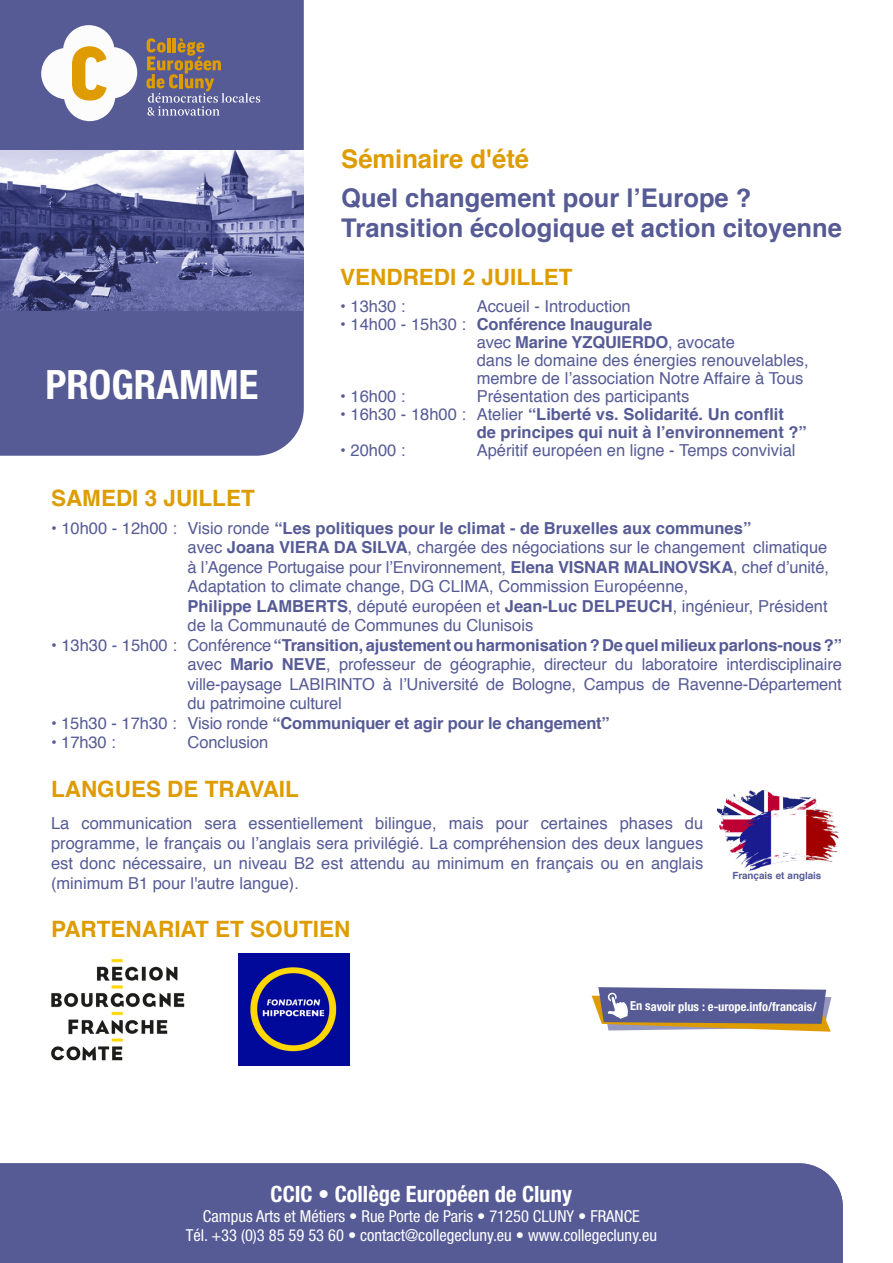
<style>
.page{position:relative;width:893px;height:1263px;background:#fff}
.page>*{position:absolute;margin:0;border:0;box-sizing:border-box;transform-origin:0 0}
.t1{font:700 condensed 40.5px "Helvetica Neue";color:#fff}
.t2{font:700 25.8px/30px "Helvetica";color:#565b96}
.t3{font:700 25.8px "Helvetica";color:#de9c00}
.t4{font:700 22.5px "Helvetica";color:#de9c00}
.t5{font:700 condensed 22.5px "Helvetica Neue";color:#fff}
.t6{font:16.5px/19.5px "Helvetica";color:#565b96}
.t7{font:700 16.5px/18px "Helvetica";color:#565b96}
.t8{font:condensed 16.5px/19.8px "Helvetica Neue";color:#fff;text-align:center}
.t9{font:700 condensed 12.3px "Helvetica Neue";letter-spacing:-.005em;color:#fff}
.t10{font:700 9.9px "Helvetica";letter-spacing:-.005em;color:#565b96}
.s1{font-weight:700}
.s2{font-weight:400}
</style>
<div class="page">
<div style="left:0;top:1163px;width:843px;height:100px;background:#565b96"></div>
<div style="left:0;top:0;width:304px;height:456px;background:#565b96"></div>
<svg style="left:41px;top:25px;width:96px;height:96px"></svg>
<svg style="left:147px;top:38px;width:113px;height:78px;background:#756e83"></svg>
<img style="left:0;top:151px;width:304px;height:160px">
<img style="left:51px;top:959px;width:134px;height:102px">
<img style="left:238px;top:954px;width:112px;height:111px">
<svg style="left:592px;top:987px;width:239px;height:45px;background:#807c95"></svg>
<img style="left:717px;top:790px;width:122px;height:82px">
<h1 class="t1" style="left:45px;top:360px;width:215px">PROGRAMME</h1>
<h2 class="t3" style="left:341px;top:138px;width:189px">Séminaire d'été</h2>
<h2 class="t2" style="left:341px;top:183px;width:502px">Quel changement pour l’Europe ?<br>Transition écologique et action citoyenne</h2>
<h3 class="t4" style="left:340px;top:259px;width:234px">VENDREDI 2 JUILLET</h3>
<p class="t6" style="left:340px;top:297px;width:67px">• 13h30 :</p>
<p class="t6" style="left:477px;top:297px;width:156px">Accueil - Introduction</p>
<p class="t6" style="left:477px;top:315px;width:333px;line-height:18px;text-indent:-137px">• 14h00 - 15h30 : <span class="s1">Conférence Inaugurale<br></span>avec <span class="s1">Marine YZQUIERDO</span>, avocate<br>dans le domaine des énergies renouvelables, membre de l’association Notre Affaire à Tous</p>
<p class="t6" style="left:340px;top:387px;width:67px">• 16h00 :</p>
<p class="t6" style="left:477px;top:387px;width:214px">Présentation des participants</p>
<p class="t7" style="left:477px;top:405px;width:332px;text-indent:-137px"><span class="s2">• 16h30 - 18h00 : Atelier</span> “Liberté vs. Solidarité. Un conflit de principes qui nuit à l’environnement ?”</p>
<p class="t6" style="left:340px;top:441px;width:67px">• 20h00 :</p>
<p class="t6" style="left:477px;top:441px;width:320px">Apéritif européen en ligne - Temps convivial</p>
<h3 class="t4" style="left:51px;top:480px;width:205px">SAMEDI 3 JUILLET</h3>
<p class="t6" style="left:188px;top:519px;width:643px;text-indent:-137px">• 10h00 - 12h00 : Visio ronde <span class="s1">“Les politiques pour le climat - de Bruxelles aux communes”<br></span>avec <span class="s1">Joana VIERA DA SILVA</span>, chargée des négociations sur le changement climatique à l’Agence Portugaise pour l’Environnement, <span class="s1">Elena VISNAR MALINOVSKA</span>, chef d’unité, Adaptation to climate change, DG CLIMA, Commission Européenne,<br><span class="s1">Philippe LAMBERTS</span>, député européen et <span class="s1">Jean-Luc DELPEUCH</span>, ingénieur, Président de la Communauté de Communes du Clunisois</p>
<p class="t6" style="left:188px;top:636px;width:656px;text-align:justify;text-indent:-137px">• 13h30 - 15h00 : Conférence <span class="s1">“Transition, ajustement ou harmonisation ? De quel milieux parlons-nous ?” </span>avec <span class="s1">Mario NEVE</span>, professeur de géographie, directeur du laboratoire interdisciplinaire ville-paysage LABIRINTO à l’Université de Bologne, Campus de Ravenne-Département du patrimoine culturel</p>
<p class="t7" style="left:51px;top:714px;width:560px"><span class="s2">• 15h30 - 17h30 : Visio ronde</span> “Communiquer et agir pour le changement”</p>
<p class="t6" style="left:51px;top:733px;width:66px">• 17h30 :</p>
<p class="t6" style="left:188px;top:733px;width:82px">Conclusion</p>
<h3 class="t4" style="left:51px;top:771px;width:249px">LANGUES DE TRAVAIL</h3>
<p class="t6" style="left:51px;top:814px;width:654px;text-align:justify">La communication sera essentiellement bilingue, mais pour certaines phases du programme, le français ou l’anglais sera privilégié. La compréhension des deux langues est donc nécessaire, un niveau B2 est attendu au minimum en français ou en anglais (minimum B1 pour l'autre langue).</p>
<h3 class="t4" style="left:51px;top:911px;width:301px">PARTENARIAT ET SOUTIEN</h3>
<p class="t10" style="left:732px;top:868px;width:90px">Français et anglais</p>
<p class="t9" style="left:630px;top:999px;width:188px">En savoir plus : e-urope.info/francais/</p>
<h3 class="t5" style="left:271px;top:1180px;width:303px">CCIC • Collège Européen de Cluny</h3>
<p class="t8" style="left:186px;top:1206px;width:473px">Campus Arts et Métiers • Rue Porte de Paris • 71250 CLUNY • FRANCE<br>Tél. +33 (0)3 85 59 53 60 • contact@collegecluny.eu • www.collegecluny.eu</p>
</div>
